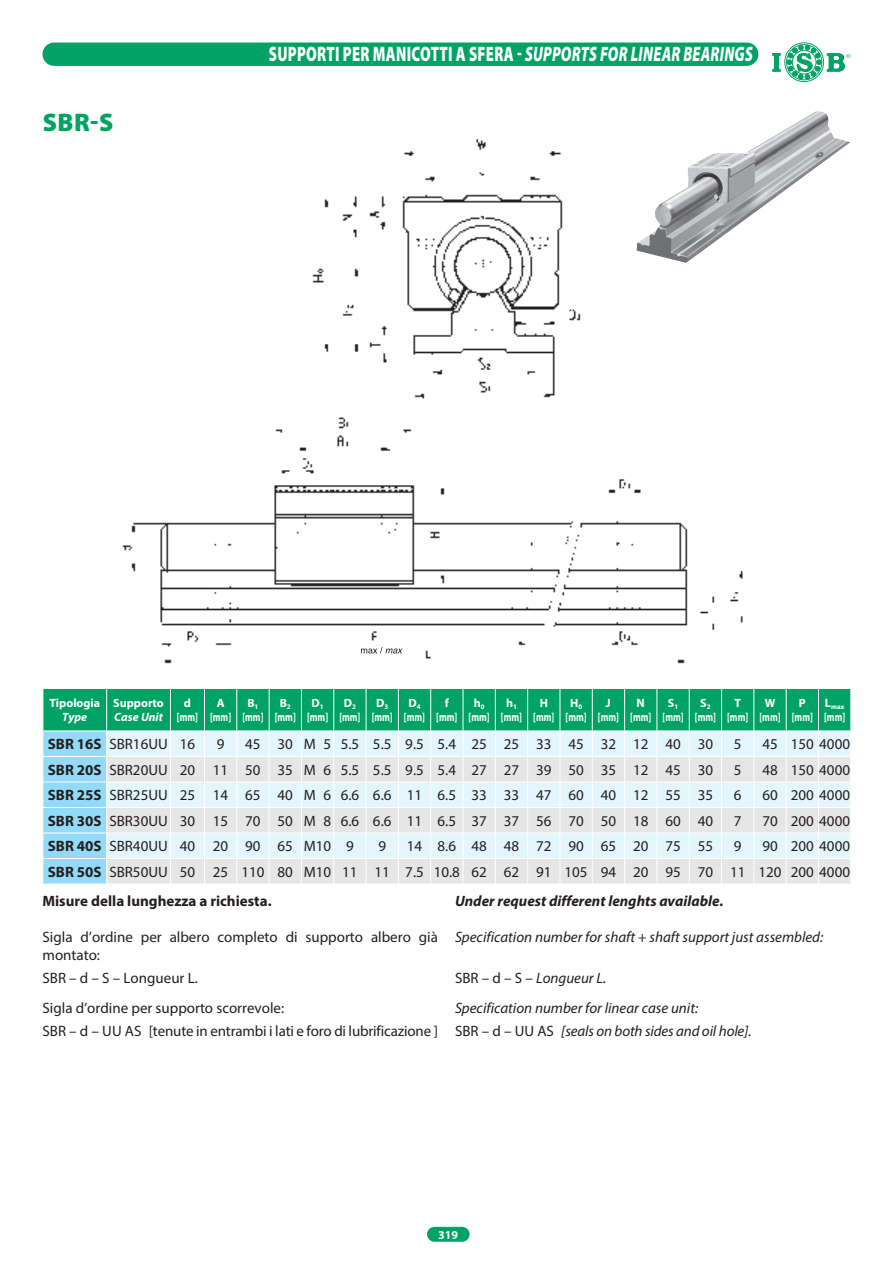
<style>
.page{position:relative;width:893px;height:1263px;background:#fff}
.page>*{position:absolute;margin:0;border:0;box-sizing:border-box;transform-origin:0 0}
.t1{font:900 25.5px "Myriad Pro";color:#00a364}
.t2{font:900 21px "Myriad Pro";letter-spacing:.02em;color:#fff;scale:.7 1}
.t3{font:15px/18px "Myriad Pro";color:#241f1f}
.t4{font:italic 15px/30.8px "Myriad Pro";color:#241f1f}
.t5{font:italic 700 15px "Myriad Pro";color:#241f1f}
.t6{font:700 15px "Myriad Pro";color:#241f1f}
.t7{font:700 12px/14.4px "Myriad Pro";color:#fff;text-align:center}
.t8{font:italic 700 12px "Myriad Pro";color:#fff}
.t9{font:700 12px "Myriad Pro";color:#fff;scale:.75 1}
.t10{font:700 6.9px "Myriad Pro";color:#fff}
.s1{font-style:italic}
.s2{font-weight:700}
.s3{font-style:normal}
</style>
<div class="page">
<div style="left:43px;top:43px;width:715px;height:23px;background:#00a364;border-radius:12px"></div>
<svg style="left:772px;top:42px;width:78px;height:40px"></svg>
<div style="left:427px;top:1227px;width:43px;height:15px;background:#00a364;border-radius:7px"></div>
<img style="left:312px;top:139px;width:269px;height:260px">
<img style="left:433px;top:398px;width:148px;height:1px">
<svg style="left:43px;top:688px;width:808px;height:196px;background:#b2ded5"></svg>
<img style="left:122px;top:417px;width:621px;height:247px">
<svg style="left:361px;top:647px;width:42px;height:6px"></svg>
<img style="left:637px;top:111px;width:213px;height:152px">
<h1 class="t1" style="left:43px;top:105px;width:72px">SBR-S</h1>
<h2 class="t2" style="left:269px;top:40px;width:693px">SUPPORTI PER MANICOTTI A SFERA - <span class="s1">SUPPORTS FOR LINEAR BEARINGS</span></h2>
<p class="t7" style="left:49px;top:695px;width:52px">Tipologia</p>
<p class="t8" style="left:62px;top:709px;width:27px">Type</p>
<p class="t7" style="left:113px;top:695px;width:52px">Supporto</p>
<p class="t8" style="left:114px;top:709px;width:50px">Case Unit</p>
<p class="t7" style="left:177px;top:695px;width:23px">d [mm]</p>
<p class="t7" style="left:210px;top:695px;width:23px">A [mm]</p>
<p class="t7" style="left:242px;top:695px;width:23px">B<sub>1 </sub>[mm]</p>
<p class="t7" style="left:275px;top:695px;width:23px">B<sub>2 </sub>[mm]</p>
<p class="t7" style="left:307px;top:695px;width:23px">D<sub>1 </sub>[mm]</p>
<p class="t7" style="left:339px;top:695px;width:23px">D<sub>2 </sub>[mm]</p>
<p class="t7" style="left:372px;top:695px;width:23px">D<sub>3 </sub>[mm]</p>
<p class="t7" style="left:404px;top:695px;width:23px">D<sub>4 </sub>[mm]</p>
<p class="t7" style="left:436px;top:695px;width:23px">f [mm]</p>
<p class="t7" style="left:469px;top:695px;width:23px">h<sub>0 </sub>[mm]</p>
<p class="t7" style="left:501px;top:695px;width:23px">h<sub>1 </sub>[mm]</p>
<p class="t7" style="left:533px;top:695px;width:23px">H [mm]</p>
<p class="t7" style="left:566px;top:695px;width:23px">H<sub>0 </sub>[mm]</p>
<p class="t7" style="left:598px;top:695px;width:23px">J [mm]</p>
<p class="t7" style="left:630px;top:695px;width:23px">N [mm]</p>
<p class="t7" style="left:662px;top:695px;width:23px">S<sub>1 </sub>[mm]</p>
<p class="t7" style="left:695px;top:695px;width:23px">S<sub>2 </sub>[mm]</p>
<p class="t7" style="left:727px;top:695px;width:23px">T [mm]</p>
<p class="t7" style="left:759px;top:695px;width:23px">W [mm]</p>
<p class="t7" style="left:792px;top:695px;width:23px">P [mm]</p>
<p class="t10" style="left:825px;top:702px;width:21px"><sup>L</sup>max</p>
<p class="t9" style="left:824px;top:709px;width:30px">[mm]</p>
<p class="t3" style="left:48px;top:735px;width:149px"><span class="s2">SBR 16S</span> SBR16UU 16</p>
<p class="t3" style="left:217px;top:735px;width:9px">9</p>
<p class="t3" style="left:245px;top:735px;width:469px">45 30 M 5 5.5 5.5 9.5 5.4 25 25 33 45 32 12 40 30</p>
<p class="t3" style="left:734px;top:735px;width:9px">5</p>
<p class="t3" style="left:762px;top:735px;width:89px">45 150 4000</p>
<p class="t3" style="left:48px;top:760px;width:667px"><span class="s2">SBR 20S</span> SBR20UU 20 11 50 35 M 6 5.5 5.5 9.5 5.4 27 27 39 50 35 12 45 30</p>
<p class="t3" style="left:734px;top:760px;width:9px">5</p>
<p class="t3" style="left:762px;top:760px;width:89px">48 150 4000</p>
<p class="t3" style="left:48px;top:786px;width:667px"><span class="s2">SBR 25S</span> SBR25UU 25 14 65 40 M 6 6.6 6.6 11 6.5 33 33 47 60 40 12 55 35</p>
<p class="t3" style="left:734px;top:786px;width:9px">6</p>
<p class="t3" style="left:762px;top:786px;width:89px">60 200 4000</p>
<p class="t3" style="left:48px;top:812px;width:667px"><span class="s2">SBR 30S</span> SBR30UU 30 15 70 50 M 8 6.6 6.6 11 6.5 37 37 56 70 50 18 60 40</p>
<p class="t3" style="left:734px;top:812px;width:9px">7</p>
<p class="t3" style="left:762px;top:812px;width:89px">70 200 4000</p>
<p class="t3" style="left:48px;top:837px;width:307px"><span class="s2">SBR 40S</span> SBR40UU 40 20 90 65 M10 9</p>
<p class="t3" style="left:378px;top:837px;width:9px">9</p>
<p class="t3" style="left:407px;top:837px;width:308px">14 8.6 48 48 72 90 65 20 75 55</p>
<p class="t3" style="left:734px;top:837px;width:9px">9</p>
<p class="t3" style="left:48px;top:833px;width:804px;line-height:25.5px;text-align:right">90 200 4000<br><span class="s2">SBR 50S</span> SBR50UU 50 25 110 80 M10 11 11 7.5 10.8 62 62 91 105 94 20 95 70 11 120 200 4000</p>
<p class="t6" style="left:43px;top:891px;width:231px">Misure della lunghezza a richiesta.</p>
<p class="t3" style="left:43px;top:928px;width:397px">Sigla d’ordine per albero completo di supporto albero già montato:</p>
<p class="t3" style="left:43px;top:962px;width:243px;line-height:30.8px">SBR – d – S – Longueur L.<br>Sigla d’ordine per supporto scorrevole:</p>
<p class="t3" style="left:43px;top:1021px;width:397px">SBR – d – UU AS [tenute in entrambi i lati e foro di lubrificazione ]</p>
<p class="t5" style="left:455px;top:891px;width:270px">Under request different lenghts available.</p>
<p class="t4" style="left:455px;top:922px;width:370px">Specification number for shaft + shaft support just assembled:</p>
<p class="t4" style="left:455px;top:962px;width:245px"><span class="s3">SBR – d – S –</span> Longueur L.<br>Specification number for linear case unit:</p>
<p class="t4" style="left:455px;top:1015px;width:298px"><span class="s3">SBR – d – UU AS</span> [seals on both sides and oil hole].</p>
<p class="t7" style="left:438px;top:1227px;width:21px">319</p>
</div>
